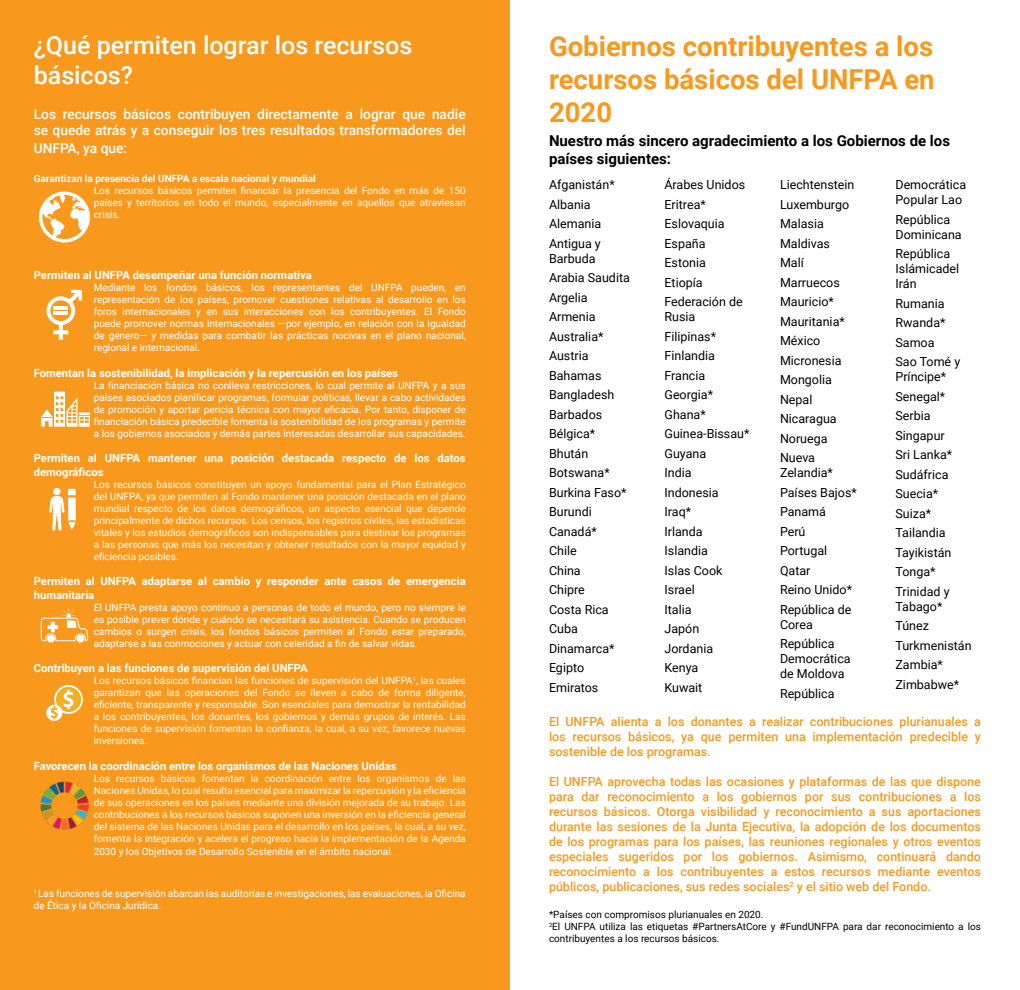
<style>
.page{position:relative;width:1020px;height:990px;background:#fff}
.page>*{position:absolute;margin:0;border:0;box-sizing:border-box;transform-origin:0 0}
.t1{font:700 27.5px/33px "Roboto";color:#f8991d;text-align:justify}
.t2{font:500 25px/30px "Roboto";color:#fff}
.t3{font:700 15px/18px "Roboto";color:#000}
.t4{font:500 13.75px/16.5px "Roboto";color:#fff}
.t5{font:12.5px/19.5px "Roboto";color:#000}
.t6{font:500 12.5px/15px "Roboto";color:#f8991d;text-align:justify}
.t7{font:700 11.25px/13.5px "Roboto";color:#fff}
.t8{font:10px/12px "Roboto";color:#fff;text-align:justify}
.t9{font:10px/12px "Roboto";color:#000}
.t10{font:700 10px "Roboto";color:#fff}
</style>
<div class="page">
<div style="left:0;top:0;width:510px;height:990px;background:#f8991d"></div>
<svg style="left:41px;top:392px;width:49px;height:35px"></svg>
<img style="left:40px;top:781px;width:49px;height:49px">
<svg style="left:39px;top:192px;width:51px;height:51px"></svg>
<svg style="left:46px;top:290px;width:36px;height:50px"></svg>
<hr style="left:54px;top:307px;width:14px;height:3px;background:#fff">
<hr style="left:54px;top:312px;width:14px;height:3px;background:#fff">
<svg style="left:49px;top:488px;width:27px;height:43px"></svg>
<svg style="left:40px;top:609px;width:48px;height:33px"></svg>
<svg style="left:46px;top:685px;width:37px;height:36px"></svg>
<h2 class="t2" style="left:34px;top:29px;width:380px">¿Qué permiten lograr los recursos básicos?</h2>
<h3 class="t4" style="left:34px;top:105px;width:434px">Los recursos básicos contribuyen directamente a lograr que nadie se quede atrás y a conseguir los tres resultados transformadores del</h3>
<h3 class="t4" style="left:34px;top:140px;width:95px">UNFPA, ya que:</h3>
<p class="t10" style="left:34px;top:171px;width:283px">Garantizan la presencia del UNFPA a escala nacional y mundial</p>
<p class="t8" style="left:94px;top:184px;width:374px">Los recursos básicos permiten financiar la presencia del Fondo en más de 150 países y territorios en todo el mundo, especialmente en aquellos que atraviesan crisis.</p>
<p class="t7" style="left:34px;top:268px;width:280px">Permiten al UNFPA desempeñar una función normativa</p>
<p class="t8" style="left:94px;top:281px;width:374px">Mediante los fondos básicos, los representantes del UNFPA pueden, en representación de los países, promover cuestiones relativas al desarrollo en los foros internacionales y en sus interacciones con los contribuyentes. El Fondo puede promover normas internacionales —por ejemplo, en relación con la igualdad de género— y medidas para combatir las prácticas nocivas en el plano nacional, regional e internacional.</p>
<p class="t7" style="left:34px;top:366px;width:366px">Fomentan la sostenibilidad, la implicación y la repercusión en los países</p>
<p class="t8" style="left:94px;top:379px;width:374px">La financiación básica no conlleva restricciones, lo cual permite al UNFPA y a sus países asociados planificar programas, formular políticas, llevar a cabo actividades de promoción y aportar pericia técnica con mayor eficacia. Por tanto, disponer de financiación básica predecible fomenta la sostenibilidad de los programas y permite a los gobiernos asociados y demás partes interesadas desarrollar sus capacidades.</p>
<p class="t7" style="left:34px;top:451px;width:433px">Permiten al UNFPA mantener una posición destacada respecto de los datos demográficos</p>
<p class="t8" style="left:94px;top:478px;width:374px">Los recursos básicos constituyen un apoyo fundamental para el Plan Estratégico del UNFPA, ya que permiten al Fondo mantener una posición destacada en el plano mundial respecto de los datos demográficos, un aspecto esencial que depende principalmente de dichos recursos. Los censos, los registros civiles, las estadísticas vitales y los estudios demográficos son indispensables para destinar los programas a las personas que más los necesitan y obtener resultados con la mayor equidad y eficiencia posibles.</p>
<p class="t7" style="left:34px;top:574px;width:433px">Permiten al UNFPA adaptarse al cambio y responder ante casos de emergencia humanitaria</p>
<p class="t8" style="left:94px;top:601px;width:373px">El UNFPA presta apoyo continuo a personas de todo el mundo, pero no siempre le es posible prever dónde y cuándo se necesitará su asistencia. Cuando se producen cambios o surgen crisis, los fondos básicos permiten al Fondo estar preparado, adaptarse a las conmociones y actuar con celeridad a fin de salvar vidas.</p>
<p class="t7" style="left:34px;top:661px;width:275px">Contribuyen a las funciones de supervisión del UNFPA</p>
<p class="t8" style="left:94px;top:674px;width:374px">Los recursos básicos financian las funciones de supervisión del UNFPA<sup>1</sup>, las cuales garantizan que las operaciones del Fondo se lleven a cabo de forma diligente, eficiente, transparente y responsable. Son esenciales para demostrar la rentabilidad a los contribuyentes, los donantes, los gobiernos y demás grupos de interés. Las funciones de supervisión fomentan la confianza, la cual, a su vez, favorece nuevas inversiones.</p>
<p class="t7" style="left:34px;top:759px;width:364px">Favorecen la coordinación entre los organismos de las Naciones Unidas</p>
<p class="t8" style="left:94px;top:772px;width:374px">Los recursos básicos fomentan la coordinación entre los organismos de las Naciones Unidas, lo cual resulta esencial para maximizar la repercusión y la eficiencia de sus operaciones en los países mediante una división mejorada de su trabajo. Las contribuciones a los recursos básicos suponen una inversión en la eficiencia general del sistema de las Naciones Unidas para el desarrollo en los países, la cual, a su vez, fomenta la integración y acelera el progreso hacia la implementación de la Agenda</p>
<p class="t8" style="left:94px;top:845px;width:301px">2030 y los Objetivos de Desarrollo Sostenible en el ámbito nacional.</p>
<p class="t8" style="left:34px;top:887px;width:434px"><sup>1</sup> Las funciones de supervisión abarcan las auditorías e investigaciones, las evaluaciones, la Oficina de Ética y la Oficina Jurídica.</p>
<h1 class="t1" style="left:549px;top:29px;width:387px">Gobiernos contribuyentes a los recursos básicos del UNFPA en 2020</h1>
<h3 class="t3" style="left:549px;top:131px;width:403px">Nuestro más sincero agradecimiento a los Gobiernos de los países siguientes:</h3>
<p class="t5" style="left:549px;top:175px;width:67px">Afganistán*<br>Albania<br>Alemania<br>Antigua y</p>
<p class="t5" style="left:549px;top:248px;width:82px">Barbuda<br>Arabia Saudita<br>Argelia<br>Armenia<br>Australia*<br>Austria<br>Bahamas<br>Bangladesh<br>Barbados<br>Bélgica*<br>Bhután<br>Botswana*<br>Burkina Faso*<br>Burundi<br>Canadá*<br>Chile<br>China<br>Chipre<br>Costa Rica<br>Cuba<br>Dinamarca*<br>Egipto<br>Emiratos</p>
<p class="t5" style="left:664px;top:175px;width:82px">Árabes Unidos<br>Eritrea*<br>Eslovaquia<br>España<br>Estonia<br>Etiopía<br>Federación de</p>
<p class="t5" style="left:664px;top:307px;width:87px">Rusia<br>Filipinas*<br>Finlandia<br>Francia<br>Georgia*<br>Ghana*<br>Guinea-Bissau*<br>Guyana<br>India<br>Indonesia<br>Iraq*<br>Irlanda<br>Islandia<br>Islas Cook<br>Israel<br>Italia<br>Japón<br>Jordania<br>Kenya<br>Kuwait</p>
<p class="t5" style="left:780px;top:175px;width:76px">Liechtenstein<br>Luxemburgo<br>Malasia<br>Maldivas<br>Malí<br>Marruecos<br>Mauricio*<br>Mauritania*<br>México<br>Micronesia<br>Mongolia<br>Nepal<br>Nicaragua<br>Noruega<br>Nueva</p>
<p class="t5" style="left:780px;top:463px;width:78px">Zelandia*<br>Países Bajos*<br>Panamá<br>Perú<br>Portugal<br>Qatar<br>Reino Unido*<br>República de</p>
<p class="t5" style="left:780px;top:614px;width:56px">Corea<br>República</p>
<p class="t5" style="left:780px;top:651px;width:72px;line-height:15px">Democrática de Moldova</p>
<p class="t5" style="left:780px;top:683px;width:56px">República</p>
<p class="t5" style="left:896px;top:177px;width:72px;line-height:15px">Democrática<br>Popular Lao</p>
<p class="t5" style="left:896px;top:212px;width:68px;line-height:15px">República<br>Dominicana</p>
<p class="t5" style="left:896px;top:246px;width:65px;line-height:15px">República<br>Islámicadel<br>Irán</p>
<p class="t5" style="left:896px;top:293px;width:66px">Rumania<br>Rwanda*<br>Samoa<br>Sao Tomé y</p>
<p class="t5" style="left:896px;top:367px;width:58px">Príncipe*<br>Senegal*<br>Serbia<br>Singapur<br>Sri Lanka*<br>Sudáfrica<br>Suecia*<br>Suiza*<br>Tailandia<br>Tayikistán<br>Tonga*<br>Trinidad y</p>
<p class="t5" style="left:896px;top:596px;width:78px">Tabago*<br>Túnez<br>Turkmenistán<br>Zambia*<br>Zimbabwe*</p>
<p class="t6" style="left:549px;top:714px;width:433px">El UNFPA alienta a los donantes a realizar contribuciones plurianuales a los recursos básicos, ya que permiten una implementación predecible y sostenible de los programas.</p>
<p class="t6" style="left:549px;top:774px;width:433px">El UNFPA aprovecha todas las ocasiones y plataformas de las que dispone para dar reconocimiento a los gobiernos por sus contribuciones a los recursos básicos. Otorga visibilidad y reconocimiento a sus aportaciones durante las sesiones de la Junta Ejecutiva, la adopción de los documentos de los programas para los países, las reuniones regionales y otros eventos especiales sugeridos por los gobiernos. Asimismo, continuará dando reconocimiento a los contribuyentes a estos recursos mediante eventos públicos, publicaciones, sus redes sociales<sup>2</sup> y el sitio web del Fondo.</p>
<p class="t9" style="left:549px;top:908px;width:434px">*Países con compromisos plurianuales en 2020.<br><sup>2</sup>El UNFPA utiliza las etiquetas #PartnersAtCore y #FundUNFPA para dar reconocimiento a los contribuyentes a los recursos básicos.</p>
</div>
